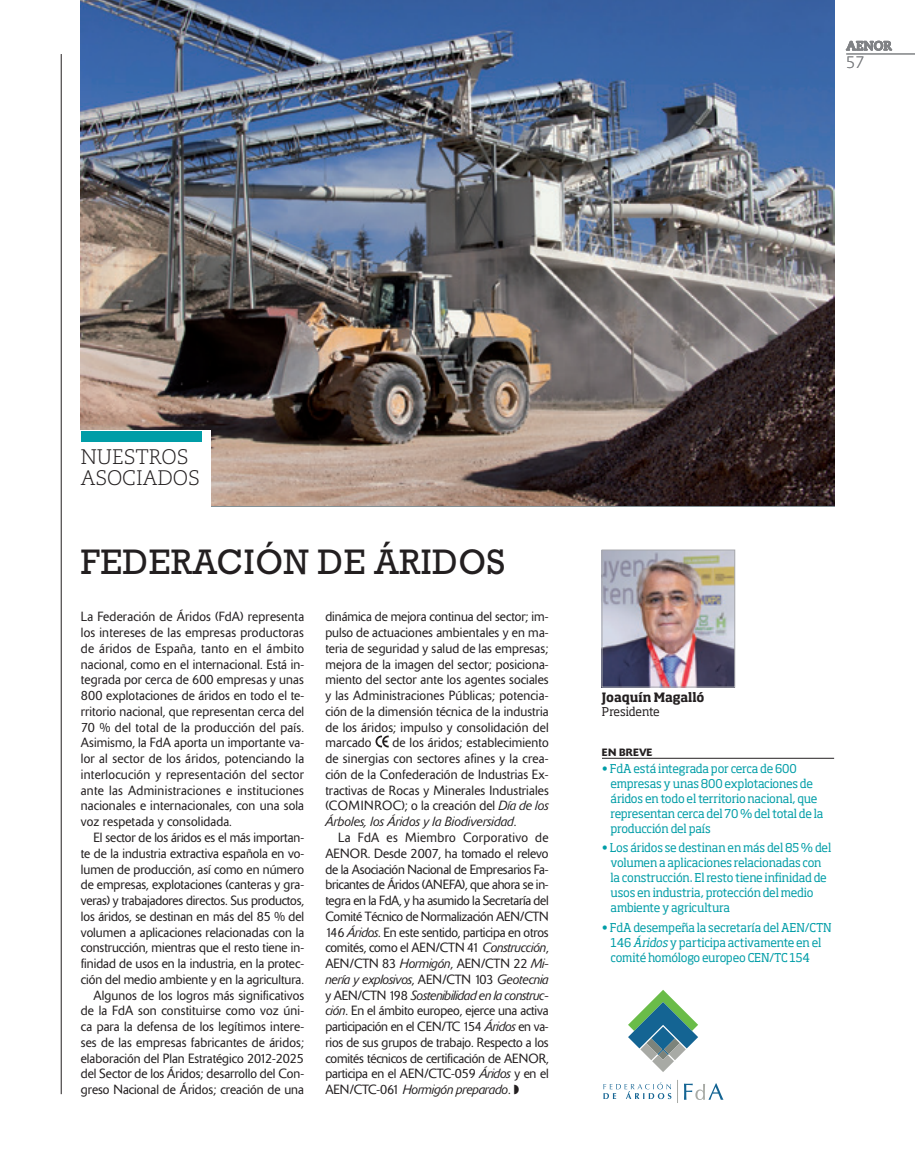
<style>
.page{position:relative;width:915px;height:1170px;background:#fff}
.page>*{position:absolute;margin:0;border:0;box-sizing:border-box;transform-origin:0 0}
._04_TITULO_ASOCIADOS{font:36px "Rockwell Std";letter-spacing:.02em;color:#231f20;scale:.96 1}
._06_PIE_FOTO_ASOCIAD{font:300 21px/21px "Caecilia LT Std";color:#231f20;scale:.96 1}
.t1{font:300 16.5px "Caecilia LT Std";color:#808285}
._03_TEXTO_PANORAMA{font:300 13.2px/15.8px "Delta";letter-spacing:.01em;color:#231f20;text-align:justify;scale:.96 1}
._06_PIE_FOTO_ASOCIAD-2{font:700 12.75px "Soho Std";letter-spacing:-.005em;color:#231f20;scale:.96 1}
.t2{font:700 12.75px "Caecilia LT Std";color:#808285}
._05_BREVES_ASOCIADOS{font:12px/15px "Soho Std";letter-spacing:-.02em;color:#009da7;scale:.96 1}
._06_PIE_FOTO_ASOCIAD-3{font:12px "Soho Std";letter-spacing:-.025em;color:#231f20;scale:.96 1}
._11_TITULO_PIE{font:500 10.5px "Delta";letter-spacing:.01em;color:#231f20}
.s1{font-style:italic}
</style>
<div class="page">
<img style="left:81px;top:0;width:752px;height:506px">
<div style="left:68px;top:430px;width:143px;height:77px;background:#fff"></div>
<div style="left:81px;top:430px;width:120px;height:11px;background:#009da7"></div>
<svg style="left:375px;top:735px;width:13px;height:12px"></svg>
<hr style="left:61px;top:54px;width:1px;height:1040px;background:#231f20">
<svg style="left:845px;top:41px;width:46px;height:10px"></svg>
<hr style="left:846px;top:54px;width:68px;height:1px;background:#808285">
<hr style="left:601px;top:757px;width:232px;height:1px;background:#231f20">
<img style="left:603px;top:551px;width:129px;height:134px">
<div style="left:601px;top:549px;width:133px;height:138px;border:1px solid #a8a9ad"></div>
<svg style="left:603px;top:1082px;width:68px;height:16px"></svg>
<svg style="left:677px;top:1080px;width:46px;height:22px"></svg>
<svg style="left:628px;top:990px;width:70px;height:81px"></svg>
<p class="t2" style="left:846px;top:38px;width:47px">AENOR</p>
<p class="t1" style="left:846px;top:53px;width:20px">57</p>
<p class="_06_PIE_FOTO_ASOCIAD" style="left:81px;top:447px;width:125px">NUESTROS<br>ASOCIADOS</p>
<p class="_04_TITULO_ASOCIADOS" style="left:81px;top:541px;width:443px">FEDERACIÓN DE ÁRIDOS</p>
<p class="_03_TEXTO_PANORAMA" style="left:81px;top:609px;width:234px">La Federación de Áridos (FdA) representa los intereses de las empresas productoras de áridos de España, tanto en el ámbito nacional, como en el internacional. Está in&shy;tegrada por cerca de 600 empresas y unas 800 explotaciones de áridos en todo el te&shy;rritorio nacional, que representan cerca del 70 % del total de la producción del país.<br>Asimismo, la FdA aporta un importante va&shy;lor al sector de los áridos, potenciando la interlocución y representación del sector ante las Administraciones e instituciones nacionales e internacionales, con una sola voz respetada y consolidada.</p>
<p class="_03_TEXTO_PANORAMA" style="left:81px;top:829px;width:234px;text-indent:13px">El sector de los áridos es el más importan&shy;te de la industria extractiva española en vo&shy;lumen de producción, así como en número de empresas, explotaciones (canteras y gra&shy;veras) y trabajadores directos. Sus productos, los áridos, se destinan en más del 85 % del volumen a aplicaciones relacionadas con la construcción, mientras que el resto tiene in&shy;finidad de usos en la industria, en la protec&shy;ción del medio ambiente y en la agricultura.</p>
<p class="_03_TEXTO_PANORAMA" style="left:81px;top:987px;width:234px;text-indent:13px">Algunos de los logros más significativos de la FdA son constituirse como voz úni&shy;ca para la defensa de los legítimos intere&shy;ses de las empresas fabricantes de áridos; elaboración del Plan Estratégico 2012-2025 del Sector de los Áridos; desarrollo del Con&shy;greso Nacional de Áridos; creación de una</p>
<p class="_03_TEXTO_PANORAMA" style="left:325px;top:609px;width:234px">dinámica de mejora continua del sector; im&shy;pulso de actuaciones ambientales y en ma&shy;teria de seguridad y salud de las empresas; mejora de la imagen del sector; posiciona&shy;miento del sector ante los agentes sociales y las Administraciones Públicas; potencia&shy;ción de la dimensión técnica de la industria de los áridos; impulso y consolidación del marcado</p>
<p class="_03_TEXTO_PANORAMA" style="left:325px;top:735px;width:234px;text-indent:67px">de los áridos; establecimiento de sinergias con sectores afines y la crea&shy;ción de la Confederación de Industrias Ex&shy;tractivas de Rocas y Minerales Industriales (COMINROC); o la creación del <span class="s1">Día de los Árboles, los Áridos y la Biodiversidad</span>.</p>
<p class="_03_TEXTO_PANORAMA" style="left:325px;top:829px;width:234px;text-indent:13px">La FdA es Miembro Corporativo de AENOR. Desde 2007, ha tomado el relevo de la Asociación Nacional de Empresarios Fa&shy;bricantes de Áridos (ANEFA), que ahora se in&shy;tegra en la FdA, y ha asumido la Secretaría del Comité Técnico de Normalización AEN/CTN 146 <span class="s1">Áridos</span>. En este sentido, participa en otros comités, como el AEN/CTN 41 <span class="s1">Construcción</span>, AEN/CTN 83 <span class="s1">Hormigón</span>, AEN/CTN 22 <span class="s1">Mi&shy;nería y explosivos</span>, AEN/CTN 103 <span class="s1">Geotecnia </span>y AEN/CTN 198 <span class="s1">Sostenibilidad en la construc&shy;ción</span>. En el ámbito europeo, ejerce una activa participación en el CEN/TC 154 <span class="s1">Áridos</span> en va&shy;rios de sus grupos de trabajo. Respecto a los comités técnicos de certificación de AENOR, participa en el AEN/CTC-059 <span class="s1">Áridos</span> y en el AEN/CTC-061 <span class="s1">Hormigón preparado</span>. ◗</p>
<p class="_06_PIE_FOTO_ASOCIAD-2" style="left:601px;top:689px;width:108px">Joaquín Magalló</p>
<p class="_06_PIE_FOTO_ASOCIAD-3" style="left:601px;top:704px;width:62px">Presidente</p>
<p class="_11_TITULO_PIE" style="left:601px;top:745px;width:52px">EN BREVE</p>
<p class="_05_BREVES_ASOCIADOS" style="left:610px;top:760px;width:223px;text-indent:-9px">• FdA está integrada por cerca de 600 empresas y unas 800 explotaciones de áridos en todo el territorio nacional, que representan cerca del 70 % del total de la producción del país</p>
<p class="_05_BREVES_ASOCIADOS" style="left:610px;top:840px;width:231px;text-indent:-9px">• Los áridos se destinan en más del 85 % del volumen a aplicaciones relacionadas con la construcción. El resto tiene infinidad de usos en industria, protección del medio ambiente y agricultura</p>
<p class="_05_BREVES_ASOCIADOS" style="left:610px;top:919px;width:232px;text-indent:-9px">• FdA desempeña la secretaría del AEN/CTN<br>146 <span class="s1">Áridos</span> y participa activamente en el comité homólogo europeo CEN/TC 154</p>
</div>
